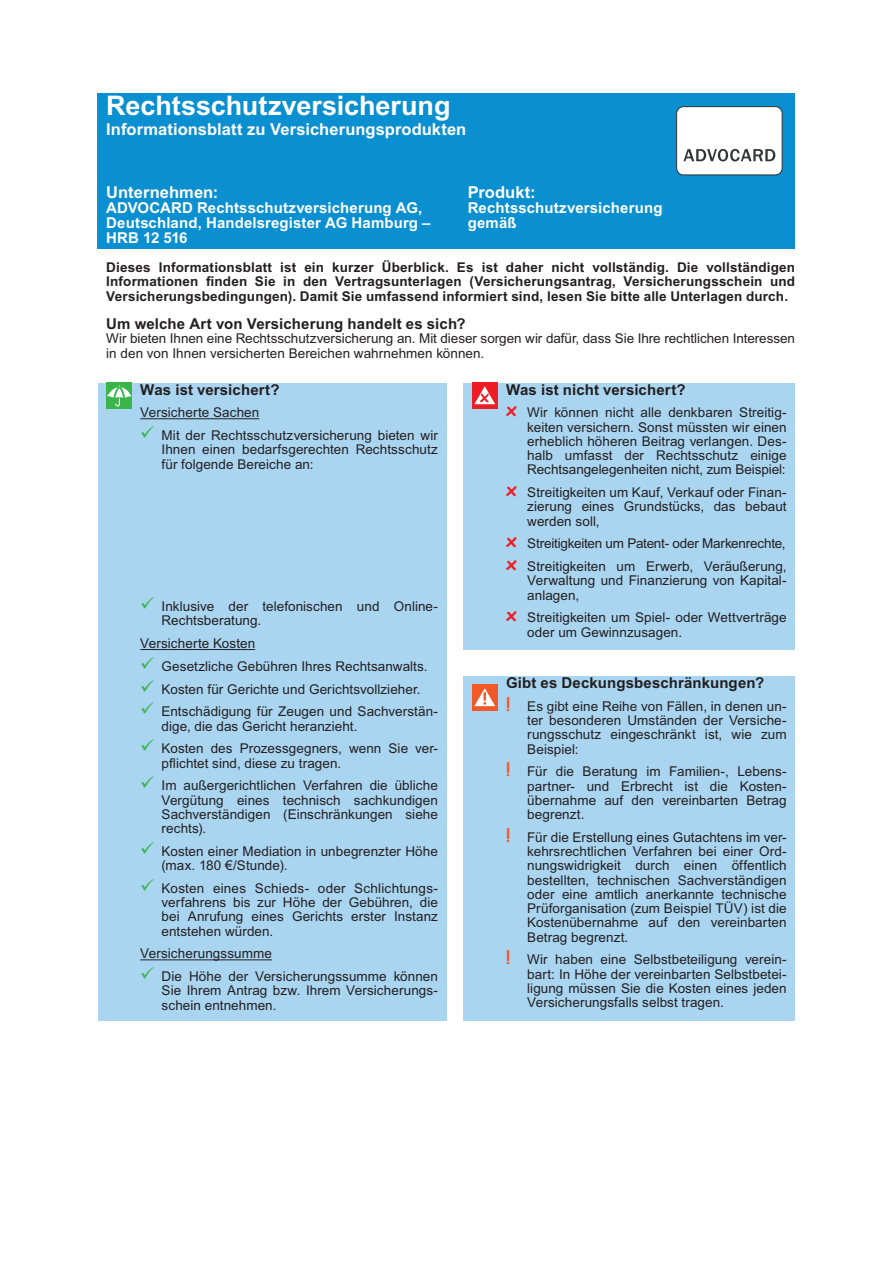
<style>
.page{position:relative;width:893px;height:1263px;background:#fff}
.page>*{position:absolute;margin:0;border:0;box-sizing:border-box;transform-origin:0 0}
.t1{font:700 27px "Arial";color:#fff}
.t2{font:700 16.5px "Arial";letter-spacing:.005em;color:#fff}
.t3{font:700 15px/15px "Arial";letter-spacing:.01em;color:#fff}
.t4{font:700 15px "Arial";letter-spacing:.01em;color:#231f20}
.t5{font:13.5px/14.2px "Arial";letter-spacing:.005em;color:#231f20;text-align:justify}
.t6{font:700 13.5px/14.2px "Arial";letter-spacing:.01em;color:#231f20;text-align:justify}
.s1{color:#3ab54a}
.s2{font-family:"Comic Sans MS";font-weight:700;font-size:18px;color:#ee1d23}
.s3{font-family:"Comic Sans MS";font-weight:700;font-size:18px;color:#f15929}
</style>
<div class="page">
<div style="left:98px;top:94px;width:697px;height:155px;background:#0a8fd0"></div>
<div style="left:98px;top:383px;width:348px;height:637px;background:#aad5f1"></div>
<hr style="left:140px;top:418px;width:119px;height:1px;background:#231f20">
<hr style="left:140px;top:649px;width:115px;height:1px;background:#231f20">
<hr style="left:140px;top:959px;width:132px;height:1px;background:#231f20">
<div style="left:463px;top:383px;width:332px;height:266px;background:#aad5f1"></div>
<div style="left:463px;top:676px;width:332px;height:344px;background:#aad5f1"></div>
<div style="left:677px;top:107px;width:105px;height:68px;background:#fff;border-radius:7px"></div>
<div style="left:676px;top:106px;width:106px;height:69px;border:1px solid #2d3337;border-radius:7px"></div>
<svg style="left:683px;top:149px;width:92px;height:12px"></svg>
<div style="left:106px;top:383px;width:26px;height:26px;background:#3ab54a"></div>
<svg style="left:107px;top:385px;width:24px;height:21px"></svg>
<div style="left:472px;top:685px;width:25px;height:26px;background:#f15929"></div>
<svg style="left:474px;top:688px;width:21px;height:18px"></svg>
<div style="left:472px;top:383px;width:25px;height:26px;background:#ee1d23"></div>
<svg style="left:474px;top:386px;width:21px;height:18px"></svg>
<h1 class="t1" style="left:106px;top:90px;width:346px">Rechtsschutzversicherung</h1>
<p class="t2" style="left:106px;top:120px;width:362px">Informationsblatt zu Versicherungsprodukten</p>
<p class="t2" style="left:468px;top:183px;width:69px">Produkt:</p>
<p class="t3" style="left:468px;top:200px;width:196px">Rechtsschutzversicherung gemäß</p>
<p class="t6" style="left:106px;top:260px;width:690px">Dieses Informationsblatt ist ein kurzer Überblick. Es ist daher nicht vollständig. Die vollständigen Informationen finden Sie in den Vertragsunterlagen (Versicherungsantrag, Versicherungsschein und Versicherungsbedingungen). Damit Sie umfassend informiert sind, lesen Sie bitte alle Unterlagen durch.</p>
<p class="t4" style="left:106px;top:315px;width:361px">Um welche Art von Versicherung handelt es sich?</p>
<p class="t5" style="left:106px;top:332px;width:690px">Wir bieten Ihnen eine Rechtsschutzversicherung an. Mit dieser sorgen wir dafür, dass Sie Ihre rechtlichen Interessen in den von Ihnen versicherten Bereichen wahrnehmen können.</p>
<p class="t2" style="left:106px;top:183px;width:114px">Unternehmen:</p>
<p class="t3" style="left:106px;top:201px;width:326px">ADVOCARD Rechtsschutzversicherung AG,<br>Deutschland, Handelsregister AG Hamburg –<br>HRB 12 516</p>
<p class="t4" style="left:140px;top:381px;width:141px">Was ist versichert?</p>
<p class="t5" style="left:140px;top:405px;width:121px">Versicherte Sachen</p>
<p class="t5" style="left:162px;top:428px;width:278px;text-indent:-21px"><span class="s1">✓</span> Mit der Rechtsschutzversicherung bieten wir Ihnen einen bedarfsgerechten Rechtsschutz für folgende Bereiche an:</p>
<p class="t5" style="left:162px;top:599px;width:278px;text-indent:-21px"><span class="s1">✓</span> Inklusive der telefonischen und Online-<br>Rechtsberatung.</p>
<p class="t5" style="left:140px;top:636px;width:116px">Versicherte Kosten</p>
<p class="t5" style="left:140px;top:659px;width:289px"><span class="s1">✓</span> Gesetzliche Gebühren Ihres Rechtsanwalts.</p>
<p class="t5" style="left:140px;top:682px;width:282px"><span class="s1">✓</span> Kosten für Gerichte und Gerichtsvollzieher.</p>
<p class="t5" style="left:162px;top:704px;width:277px;text-indent:-21px"><span class="s1">✓</span> Entschädigung für Zeugen und Sachverstän&shy;dige, die das Gericht heranzieht.</p>
<p class="t5" style="left:162px;top:741px;width:278px;text-indent:-21px"><span class="s1">✓</span> Kosten des Prozessgegners, wenn Sie ver&shy;pflichtet sind, diese zu tragen.</p>
<p class="t5" style="left:162px;top:778px;width:278px;text-indent:-21px"><span class="s1">✓</span> Im außergerichtlichen Verfahren die übliche Vergütung eines technisch sachkundigen Sachverständigen (Einschränkungen siehe rechts).</p>
<p class="t5" style="left:162px;top:844px;width:278px;text-indent:-21px"><span class="s1">✓</span> Kosten einer Mediation in unbegrenzter Höhe (max. 180 €/Stunde).</p>
<p class="t5" style="left:162px;top:881px;width:278px;text-align:left;text-indent:-21px"><span class="s1">✓</span> Kosten eines Schieds- oder Schlichtungs-- verfahrens bis zur Höhe der Gebühren, die bei Anrufung eines Gerichts erster Instanz entstehen würden.</p>
<p class="t5" style="left:140px;top:946px;width:133px">Versicherungssumme</p>
<p class="t5" style="left:162px;top:969px;width:278px;text-indent:-21px"><span class="s1">✓</span> Die Höhe der Versicherungssumme können Sie Ihrem Antrag bzw. Ihrem Versicherungs&shy;schein entnehmen.</p>
<p class="t4" style="left:506px;top:381px;width:181px">Was ist nicht versichert?</p>
<p class="t5" style="left:527px;top:405px;width:261px;text-indent:-21px"><span class="s2">x</span> Wir können nicht alle denkbaren Streitig&shy;keiten versichern. Sonst müssten wir einen erheblich höheren Beitrag verlangen. Des&shy;halb umfasst der Rechtsschutz einige Rechtsangelegenheiten nicht, zum Beispiel:</p>
<p class="t5" style="left:527px;top:485px;width:261px;text-indent:-21px"><span class="s2">x</span> Streitigkeiten um Kauf, Verkauf oder Finan&shy;zierung eines Grundstücks, das bebaut werden soll,</p>
<p class="t5" style="left:506px;top:532px;width:282px;line-height:22.8px"><span class="s2">x</span> Streitigkeiten um Patent- oder Markenrechte, <span class="s2">x</span> Streitigkeiten um Erwerb, Veräußerung,</p>
<p class="t5" style="left:527px;top:573px;width:260px">Verwaltung und Finanzierung von Kapital&shy;anlagen,</p>
<p class="t5" style="left:527px;top:610px;width:261px;text-indent:-21px"><span class="s2">x</span> Streitigkeiten um Spiel- oder Wettverträge oder um Gewinnzusagen.</p>
<p class="t4" style="left:506px;top:674px;width:260px">Gibt es Deckungsbeschränkungen?</p>
<p class="t5" style="left:527px;top:699px;width:261px;text-indent:-21px"><span class="s3">!</span> Es gibt eine Reihe von Fällen, in denen un&shy;ter besonderen Umständen der Versiche&shy;rungsschutz eingeschränkt ist, wie zum Beispiel:</p>
<p class="t5" style="left:527px;top:764px;width:261px;text-indent:-21px"><span class="s3">!</span> Für die Beratung im Familien-, Lebens&shy;partner- und Erbrecht ist die Kosten&shy;übernahme auf den vereinbarten Betrag begrenzt.</p>
<p class="t5" style="left:527px;top:830px;width:261px;text-indent:-21px"><span class="s3">!</span> Für die Erstellung eines Gutachtens im ver&shy;kehrsrechtlichen Verfahren bei einer Ord&shy;nungswidrigkeit durch einen öffentlich bestellten, technischen Sachverständigen oder eine amtlich anerkannte technische Prüforganisation (zum Beispiel TÜV) ist die Kostenübernahme auf den vereinbarten Betrag begrenzt.</p>
<p class="t5" style="left:527px;top:952px;width:261px;text-indent:-21px"><span class="s3">!</span> Wir haben eine Selbstbeteiligung verein&shy;bart: In Höhe der vereinbarten Selbstbetei&shy;ligung müssen Sie die Kosten eines jeden Versicherungsfalls selbst tragen.</p>
</div>
